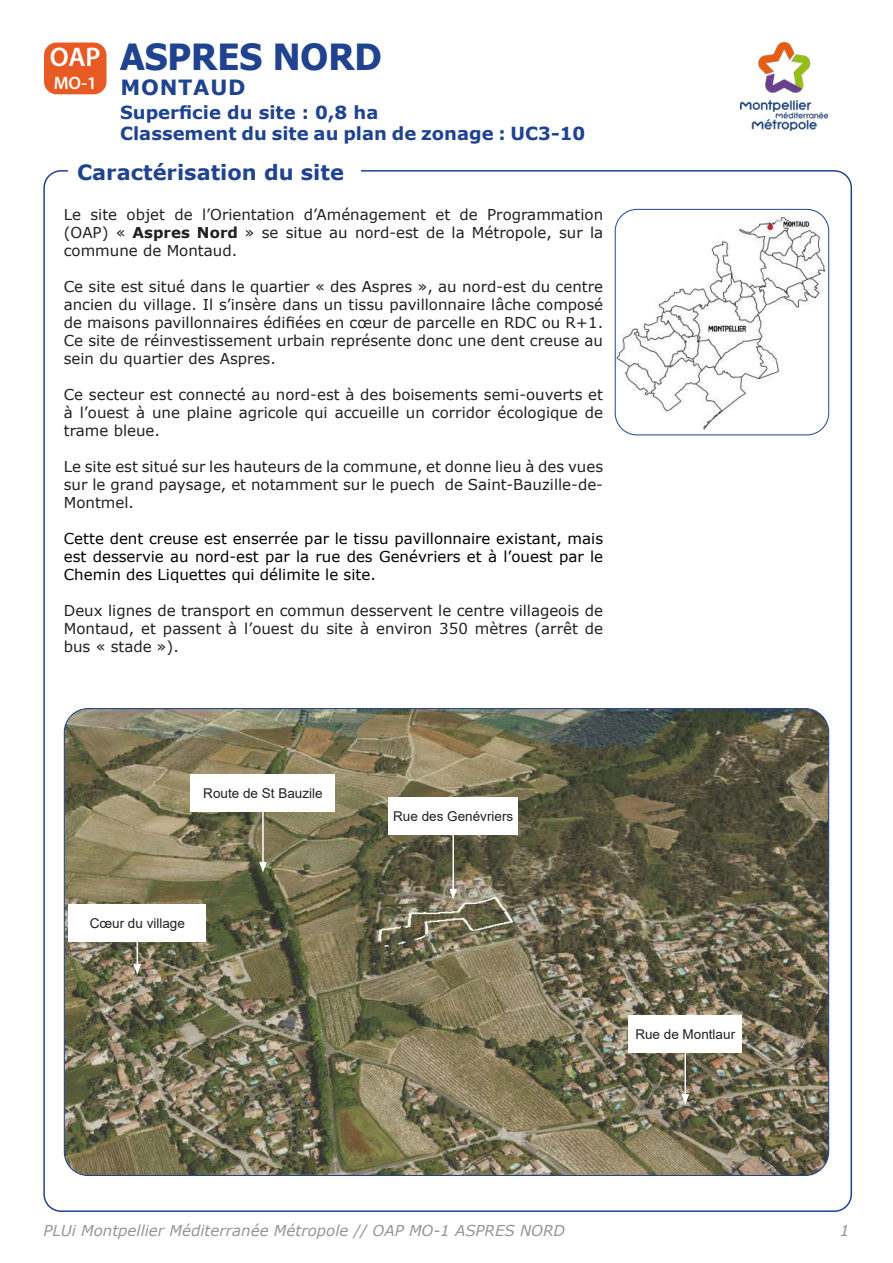
<style>
.page{position:relative;width:893px;height:1263px;background:#fff}
.page>*{position:absolute;margin:0;border:0;box-sizing:border-box;transform-origin:0 0}
.t1{font:700 36px "Tahoma";color:#204390}
.t2{font:600 27px "Myriad Pro";color:#fff}
.t3{font:700 21px "Verdana";color:#204390}
.t4{font:700 21px "Verdana";letter-spacing:.035em;color:#204390}
.t5{font:700 18px/21.6px "Verdana";color:#204390}
.t6{font:600 18px "Myriad Pro";color:#fff}
.t7{font:15px/18px "Verdana";color:#231f20;text-align:justify}
.t8{font:15px/18px "Verdana";color:#000;text-align:justify}
.t9{font:italic 15px "Verdana";color:#939598}
.t10{font:13.5px "Arial";color:#231f20}
.s1{font-weight:700}
</style>
<div class="page">
<div style="left:44px;top:43px;width:63px;height:51px;background:#e85a23;border-radius:13px"></div>
<img style="left:615px;top:213px;width:214px;height:219px">
<div style="left:615px;top:209px;width:214px;height:226px;border:1px solid #204390;border-radius:22px"></div>
<img style="left:740px;top:43px;width:88px;height:87px">
<img style="left:64px;top:708px;width:765px;height:467px">
<hr style="left:684px;top:1035px;width:2px;height:61px;background:#fff">
<svg style="left:681px;top:1094px;width:8px;height:10px"></svg>
<svg style="left:133px;top:942px;width:8px;height:33px"></svg>
<hr style="left:262px;top:803px;width:2px;height:61px;background:#fff">
<svg style="left:259px;top:862px;width:8px;height:10px"></svg>
<hr style="left:452px;top:830px;width:2px;height:61px;background:#fff">
<svg style="left:449px;top:889px;width:8px;height:10px"></svg>
<div style="left:628px;top:1015px;width:114px;height:37px;background:#fff"></div>
<div style="left:68px;top:905px;width:138px;height:37px;background:#fff"></div>
<div style="left:191px;top:774px;width:144px;height:38px;background:#fff"></div>
<div style="left:389px;top:797px;width:129px;height:37px;background:#fff"></div>
<h1 class="t1" style="left:120px;top:32px;width:263px">ASPRES NORD</h1>
<h3 class="t4" style="left:120px;top:72px;width:127px">MONTAUD</h3>
<p class="t5" style="left:120px;top:101px;width:467px">Superficie du site : 0,8 ha<br>Classement du site au plan de zonage : UC3-10</p>
<h3 class="t3" style="left:77px;top:157px;width:268px">Caractérisation du site</h3>
<h2 class="t2" style="left:50px;top:40px;width:52px">OAP</h2>
<p class="t6" style="left:54px;top:71px;width:45px">MO-1</p>
<p class="t7" style="left:64px;top:206px;width:541px">Le site objet de l’Orientation d’Aménagement et de Programmation (OAP) « <span class="s1">Aspres Nord</span> » se situe au nord-est de la Métropole, sur la commune de Montaud.</p>
<p class="t7" style="left:64px;top:278px;width:541px">Ce site est situé dans le quartier « des Aspres », au nord-est du centre ancien du village. Il s’insère dans un tissu pavillonnaire lâche composé de maisons pavillonnaires édifiées en cœur de parcelle en RDC ou R+1.<br>Ce site de réinvestissement urbain représente donc une dent creuse au sein du quartier des Aspres.</p>
<p class="t7" style="left:64px;top:386px;width:541px">Ce secteur est connecté au nord-est à des boisements semi-ouverts et à l’ouest à une plaine agricole qui accueille un corridor écologique de trame bleue.</p>
<p class="t7" style="left:64px;top:458px;width:541px">Le site est situé sur les hauteurs de la commune, et donne lieu à des vues sur le grand paysage, et notamment sur le puech de Saint-Bauzille-de-Montmel.</p>
<p class="t8" style="left:64px;top:530px;width:541px">Cette dent creuse est enserrée par le tissu pavillonnaire existant, mais est desservie au nord-est par la rue des Genévriers et à l’ouest par le Chemin des Liquettes qui délimite le site.</p>
<p class="t7" style="left:64px;top:602px;width:541px">Deux lignes de transport en commun desservent le centre villageois de Montaud, et passent à l’ouest du site à environ 350 mètres (arrêt de bus « stade »).</p>
<p class="t10" style="left:203px;top:784px;width:121px">Route de St Bauzile</p>
<p class="t10" style="left:90px;top:914px;width:97px">Cœur du village</p>
<p class="t10" style="left:393px;top:806px;width:122px">Rue des Genévriers</p>
<p class="t10" style="left:635px;top:1025px;width:101px">Rue de Montlaur</p>
<p class="t9" style="left:43px;top:1220px;width:523px">PLUi Montpellier Méditerranée Métropole // OAP MO-1 ASPRES NORD</p>
<p class="t9" style="left:840px;top:1220px;width:11px">1</p>
</div>
